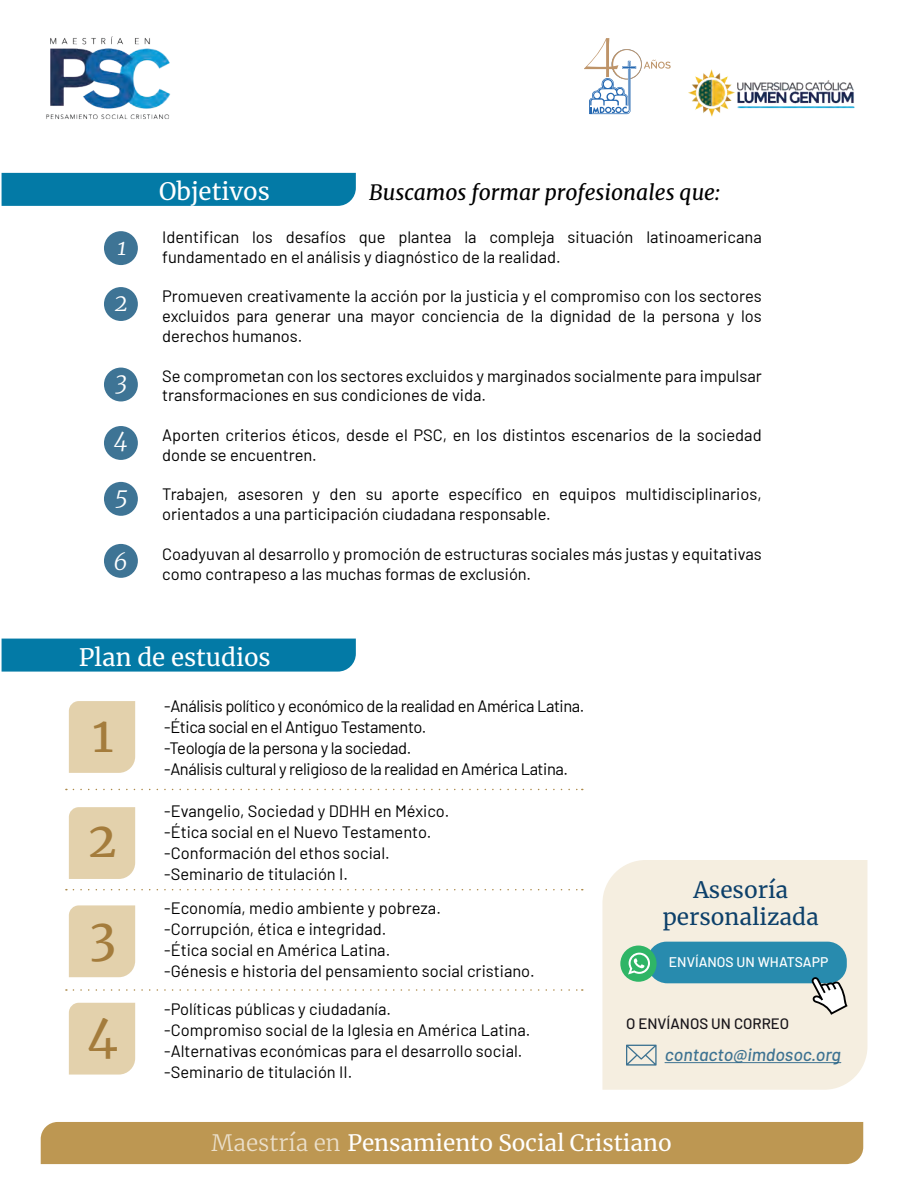
<style>
.page{position:relative;width:918px;height:1188px;background:#fff}
.page>*{position:absolute;margin:0;border:0;box-sizing:border-box;transform-origin:0 0}
.t1{font:48.45px "Merriweather";color:#a47c3c}
.t2{font:24px "Merriweather";color:#fff}
.t3{font:italic 300 23.4px "Merriweather";color:#fff}
.t4{font:22.5px "Merriweather";color:#fff}
.t5{font:22.5px/27px "Merriweather";color:#0d406a;text-align:center}
.t6{font:italic 21px "Merriweather";color:#000001}
.t7{font:italic 500 17.7px "Barlow";color:rgb(28 92 131/.85)}
.t8{font:16.5px/21px "Barlow";color:#000001}
.t9{font:16.5px/21px "Barlow";letter-spacing:-.025em;color:#000001}
.t10{font:500 15px "Barlow";color:#18151a}
.t11{font:500 13.95px "Barlow";color:#fff}
.s1{font-weight:300}
</style>
<div class="page">
<div style="left:602px;top:860px;width:265px;height:230px;background:#f5eee0"></div>
<img style="left:688px;top:69px;width:167px;height:47px">
<svg style="left:584px;top:38px;width:87px;height:76px"></svg>
<div style="left:41px;top:1122px;width:822px;height:42px;background:#bd9752"></div>
<img style="left:46px;top:36px;width:125px;height:83px">
<div style="left:2px;top:639px;width:354px;height:33px;background:#037aa6"></div>
<div style="left:2px;top:173px;width:354px;height:33px;background:#037aa6"></div>
<div style="left:104px;top:426px;width:34px;height:34px;background:#3e7495;border-radius:50%"></div>
<div style="left:104px;top:231px;width:34px;height:34px;background:#3e7495;border-radius:50%"></div>
<div style="left:104px;top:287px;width:34px;height:34px;background:#3e7495;border-radius:50%"></div>
<div style="left:104px;top:368px;width:34px;height:33px;background:#3e7495;border-radius:50%"></div>
<div style="left:104px;top:482px;width:34px;height:34px;background:#3e7495;border-radius:50%"></div>
<div style="left:104px;top:544px;width:34px;height:34px;background:#3e7495;border-radius:50%"></div>
<div style="left:69px;top:701px;width:66px;height:72px;background:#e3d1ac"></div>
<div style="left:69px;top:807px;width:66px;height:72px;background:#e3d1ac"></div>
<div style="left:69px;top:905px;width:66px;height:72px;background:#e3d1ac"></div>
<div style="left:69px;top:1003px;width:66px;height:72px;background:#e3d1ac"></div>
<svg style="left:73px;top:789px;width:510px;height:1px"></svg>
<svg style="left:73px;top:889px;width:510px;height:1px"></svg>
<svg style="left:73px;top:989px;width:510px;height:2px"></svg>
<div style="left:647px;top:942px;width:200px;height:41px;background:#288bae;border-radius:19px"></div>
<svg style="left:811px;top:976px;width:37px;height:39px"></svg>
<div style="left:620px;top:946px;width:37px;height:36px;background:#2fb566;border-radius:50%"></div>
<svg style="left:628px;top:953px;width:22px;height:21px"></svg>
<hr style="left:665px;top:1062px;width:176px;height:1px;background:#55829b">
<svg style="left:626px;top:1045px;width:31px;height:21px"></svg>
<h3 class="t3" style="left:117px;top:230px;width:12px">1</h3>
<h3 class="t3" style="left:114px;top:286px;width:15px">2</h3>
<h3 class="t3" style="left:115px;top:365px;width:14px">3</h3>
<h3 class="t3" style="left:114px;top:423px;width:16px">4</h3>
<h3 class="t3" style="left:115px;top:480px;width:14px">5</h3>
<h3 class="t3" style="left:114px;top:545px;width:16px">6</h3>
<h2 class="t2" style="left:159px;top:174px;width:112px">Objetivos</h2>
<p class="t6" style="left:369px;top:178px;width:353px">Buscamos formar profesionales que:</p>
<p class="t8" style="left:162px;top:226px;width:601px;line-height:19.8px">Identifican los desafíos que plantea la compleja situación latinoamericana fundamentado en el análisis y diagnóstico de la realidad.</p>
<p class="t8" style="left:162px;top:285px;width:601px;line-height:19.8px;text-align:justify">Promueven creativamente la acción por la justicia y el compromiso con los sectores excluidos para generar una mayor conciencia de la dignidad de la persona y los derechos humanos.</p>
<p class="t8" style="left:162px;top:364px;width:601px;line-height:19.8px">Se comprometan con los sectores excluidos y marginados socialmente para impulsar transformaciones en sus condiciones de vida.</p>
<p class="t8" style="left:162px;top:424px;width:601px;line-height:19.8px">Aporten criterios éticos, desde el PSC, en los distintos escenarios de la sociedad donde se encuentren.</p>
<p class="t8" style="left:162px;top:483px;width:601px;line-height:19.8px">Trabajen, asesoren y den su aporte específico en equipos multidisciplinarios, orientados a una participación ciudadana responsable.</p>
<p class="t8" style="left:162px;top:543px;width:601px;line-height:19.8px">Coadyuvan al desarrollo y promoción de estructuras sociales más justas y equitativas como contrapeso a las muchas formas de exclusión.</p>
<h2 class="t2" style="left:79px;top:641px;width:194px">Plan de estudios</h2>
<h1 class="t1" style="left:92px;top:701px;width:23px">1</h1>
<h1 class="t1" style="left:88px;top:806px;width:30px">2</h1>
<h1 class="t1" style="left:89px;top:903px;width:29px">3</h1>
<h1 class="t1" style="left:87px;top:1000px;width:33px">4</h1>
<p class="t9" style="left:164px;top:694px;width:422px">-Análisis político y económico de la realidad en América Latina. -Ética social en el Antiguo Testamento.<br>-Teología de la persona y la sociedad.<br>-Análisis cultural y religioso de la realidad en América Latina.</p>
<p class="t8" style="left:164px;top:799px;width:287px">-Evangelio, Sociedad y DDHH en México. -Ética social en el Nuevo Testamento. -Conformación del ethos social. -Seminario de titulación I.</p>
<p class="t8" style="left:164px;top:896px;width:372px">-Economía, medio ambiente y pobreza. -Corrupción, ética e integridad.<br>-Ética social en América Latina.<br>-Génesis e historia del pensamiento social cristiano.</p>
<p class="t8" style="left:164px;top:997px;width:368px">-Políticas públicas y ciudadanía.<br>-Compromiso social de la Iglesia en América Latina. -Alternativas económicas para el desarrollo social. -Seminario de titulación II.</p>
<h3 class="t5" style="left:663px;top:876px;width:158px">Asesoría personalizada</h3>
<p class="t11" style="left:669px;top:952px;width:161px">ENVÍANOS UN WHATSAPP</p>
<p class="t10" style="left:626px;top:1013px;width:165px">O ENVÍANOS UN CORREO</p>
<p class="t7" style="left:665px;top:1042px;width:177px">contacto@imdosoc.org</p>
<h3 class="t4" style="left:212px;top:1127px;width:462px"><span class="s1">Maestría en</span> Pensamiento Social Cristiano</h3>
</div>
